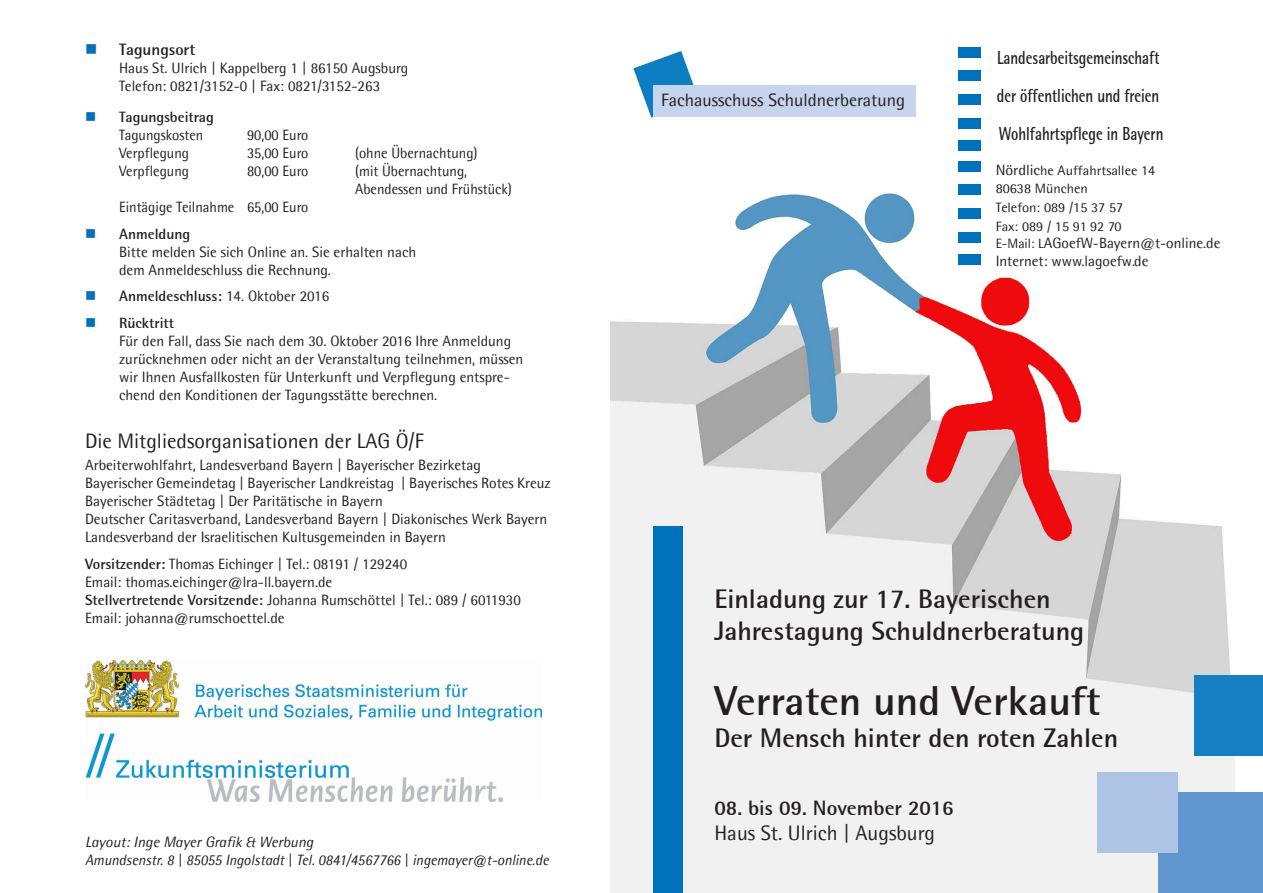
<style>
.page{position:relative;width:1263px;height:893px;background:#fff}
.page>*{position:absolute;margin:0;border:0;box-sizing:border-box;transform-origin:0 0}
.t1{font:700 42px "Rotis Semi Sans 55";color:#231f20}
.t2{font:700 27px/32.4px "Rotis Semi Sans 55";color:#231f20}
.t3{font:21px "Rotis Semi Sans";color:#231f20}
.t4{font:700 21px "Rotis Semi Sans 55";color:#231f20}
.t5{font:700 19.05px/38.1px "Rotis Semi Sans 55";color:#231f20;scale:.76 1}
.t6{font:18px "Rotis Semi Sans";color:#231f20}
.t7{font:700 16.5px "Rotis Semi Sans 55";color:#231f20}
.t8{font:15px/18px "Rotis Semi Sans";color:#231f20}
.t9{font:15px/18px "Rotis Semi Sans";color:#231f20;scale:.96 1}
.t10{font:italic 15px/18px "Rotis Semi Sans 55";color:#231f20}
.t11{font:700 15px "Rotis Semi Sans 55";color:#231f20}
.t12{font:13.65px/18.8px "Rotis Semi Sans";color:#231f20;scale:1.04 1}
.s1{color:#0071bb}
.s2{font-family:"Rotis Semi Sans";font-weight:400}
.s3{font-family:"Rotis Semi Sans 55";font-weight:700}
.s4{font-family:"Rotis Semi Sans 55";font-weight:700;font-size:10.5px;color:#fff}
.s5{font-size:15px}
.s6{font-size:13.65px}
</style>
<div class="page">
<img style="left:610px;top:184px;width:624px;height:709px">
<div style="left:958px;top:47px;width:22px;height:10px;background:#0071bb"></div>
<div style="left:958px;top:161px;width:22px;height:11px;background:#0071bb"></div>
<div style="left:958px;top:70px;width:22px;height:11px;background:#0071bb"></div>
<div style="left:958px;top:185px;width:22px;height:10px;background:#0071bb"></div>
<div style="left:958px;top:94px;width:22px;height:11px;background:#0071bb"></div>
<div style="left:958px;top:208px;width:22px;height:11px;background:#0071bb"></div>
<div style="left:958px;top:118px;width:22px;height:10px;background:#0071bb"></div>
<div style="left:958px;top:232px;width:22px;height:11px;background:#0071bb"></div>
<div style="left:958px;top:140px;width:22px;height:10px;background:#0071bb"></div>
<div style="left:958px;top:254px;width:22px;height:11px;background:#0071bb"></div>
<div style="left:1158px;top:792px;width:105px;height:101px;background:#6196cf"></div>
<div style="left:1097px;top:772px;width:81px;height:81px;background:#adc4e5"></div>
<div style="left:653px;top:526px;width:29px;height:367px;background:#0071bb"></div>
<svg style="left:633px;top:51px;width:61px;height:67px"></svg>
<div style="left:653px;top:85px;width:262px;height:32px;background:#c6d5ed"></div>
<div style="left:1194px;top:675px;width:69px;height:81px;background:#167fc3"></div>
<img style="left:85px;top:660px;width:456px;height:141px">
<p class="t7" style="left:85px;top:40px;width:112px"><span class="s1">■</span> Tagungsort</p>
<p class="t8" style="left:119px;top:59px;width:291px">Haus St. Ulrich | Kappelberg 1 | 86150 Augsburg<br>Telefon: 0821/3152-0 | Fax: 0821/3152-263</p>
<p class="t11" style="left:85px;top:108px;width:130px"><span class="s1">■</span> Tagungsbeitrag</p>
<p class="t9" style="left:119px;top:126px;width:89px">Tagungskosten</p>
<p class="t9" style="left:247px;top:126px;width:65px">90,00 Euro</p>
<p class="t9" style="left:119px;top:144px;width:74px">Verpflegung</p>
<p class="t9" style="left:247px;top:144px;width:65px">35,00 Euro</p>
<p class="t9" style="left:355px;top:144px;width:129px">(ohne Übernachtung)</p>
<p class="t9" style="left:119px;top:162px;width:74px">Verpflegung</p>
<p class="t9" style="left:247px;top:162px;width:65px">80,00 Euro</p>
<p class="t9" style="left:355px;top:162px;width:165px">(mit Übernachtung,<br>Abendessen und Frühstück)</p>
<p class="t9" style="left:119px;top:198px;width:199px">Eintägige Teilnahme 65,00 Euro</p>
<p class="t11" style="left:85px;top:224px;width:107px"><span class="s1">■</span> Anmeldung</p>
<p class="t8" style="left:119px;top:242px;width:299px">Bitte melden Sie sich Online an. Sie erhalten nach dem Anmeldeschluss die Rechnung.</p>
<p class="t11" style="left:85px;top:287px;width:246px"><span class="s1">■</span> Anmeldeschluss: <span class="s2">14. Oktober 2016</span></p>
<p class="t11" style="left:85px;top:313px;width:91px"><span class="s1">■</span> Rücktritt</p>
<p class="t8" style="left:119px;top:331px;width:406px">Für den Fall, dass Sie nach dem 30. Oktober 2016 Ihre Anmeldung zurücknehmen oder nicht an der Veranstaltung teilnehmen, müssen wir Ihnen Ausfallkosten für Unterkunft und Verpflegung entspre&shy;chend den Konditionen der Tagungsstätte berechnen.</p>
<h3 class="t3" style="left:85px;top:428px;width:340px">Die Mitgliedsorganisationen der LAG Ö/F</h3>
<p class="t8" style="left:85px;top:456px;width:467px">Arbeiterwohlfahrt, Landesverband Bayern | Bayerischer Bezirketag Bayerischer Gemeindetag | Bayerischer Landkreistag | Bayerisches Rotes Kreuz Bayerischer Städtetag | Der Paritätische in Bayern<br>Deutscher Caritasverband, Landesverband Bayern | Diakonisches Werk Bayern Landesverband der Israelitischen Kultusgemeinden in Bayern</p>
<p class="t8" style="left:85px;top:554px;width:437px"><span class="s3">Vorsitzender:</span> Thomas Eichinger | Tel.: 08191 / 129240<br>Email: thomas.eichinger@lra-ll.bayern.de<br><span class="s3">Stellvertretende Vorsitzende:</span> Johanna Rumschöttel | Tel.: 089 / 6011930<br>Email: johanna@rumschoettel.de<span class="s4">GEFÖRDERT DURCH</span></p>
<p class="t10" style="left:85px;top:833px;width:465px">Layout: Inge Mayer Grafik &amp; Werbung<br>Amundsenstr. 8 | 85055 Ingolstadt | Tel. 0841/4567766 | ingemayer@t-online.de</p>
<p class="t6" style="left:661px;top:89px;width:245px">Fachausschuss Schuldnerberatung</p>
<p class="t5" style="left:997px;top:38px;width:221px">Landesarbeitsgemeinschaft der öffentlichen und freien<br>Wohlfahrtspflege in Bayern</p>
<p class="t12" style="left:996px;top:160px;width:155px"><span class="s5">Nördlic</span>he Auffahrtsallee 14<br>80638 München<br>Telefon: 089 /15 37 57<br>Fax: 089 / 15 91 92 70</p>
<p class="t8" style="left:996px;top:234px;width:226px;line-height:17.5px"><span class="s6">E-Mail: L</span>AGoefW-Bayern@t-online.de<br>Internet: www.lagoefw.de</p>
<h2 class="t2" style="left:714px;top:582px;width:371px">Einladung zur 17. Bayerischen<br>Jahrestagung Schuldnerberatung</h2>
<h1 class="t1" style="left:714px;top:675px;width:388px">Verraten und Verkauft</h1>
<h2 class="t2" style="left:714px;top:721px;width:405px">Der Mensch hinter den roten Zahlen</h2>
<h3 class="t4" style="left:714px;top:795px;width:241px">08. bis 09. November 2016</h3>
<h3 class="t3" style="left:714px;top:821px;width:222px">Haus St. Ulrich | Augsburg</h3>
</div>
